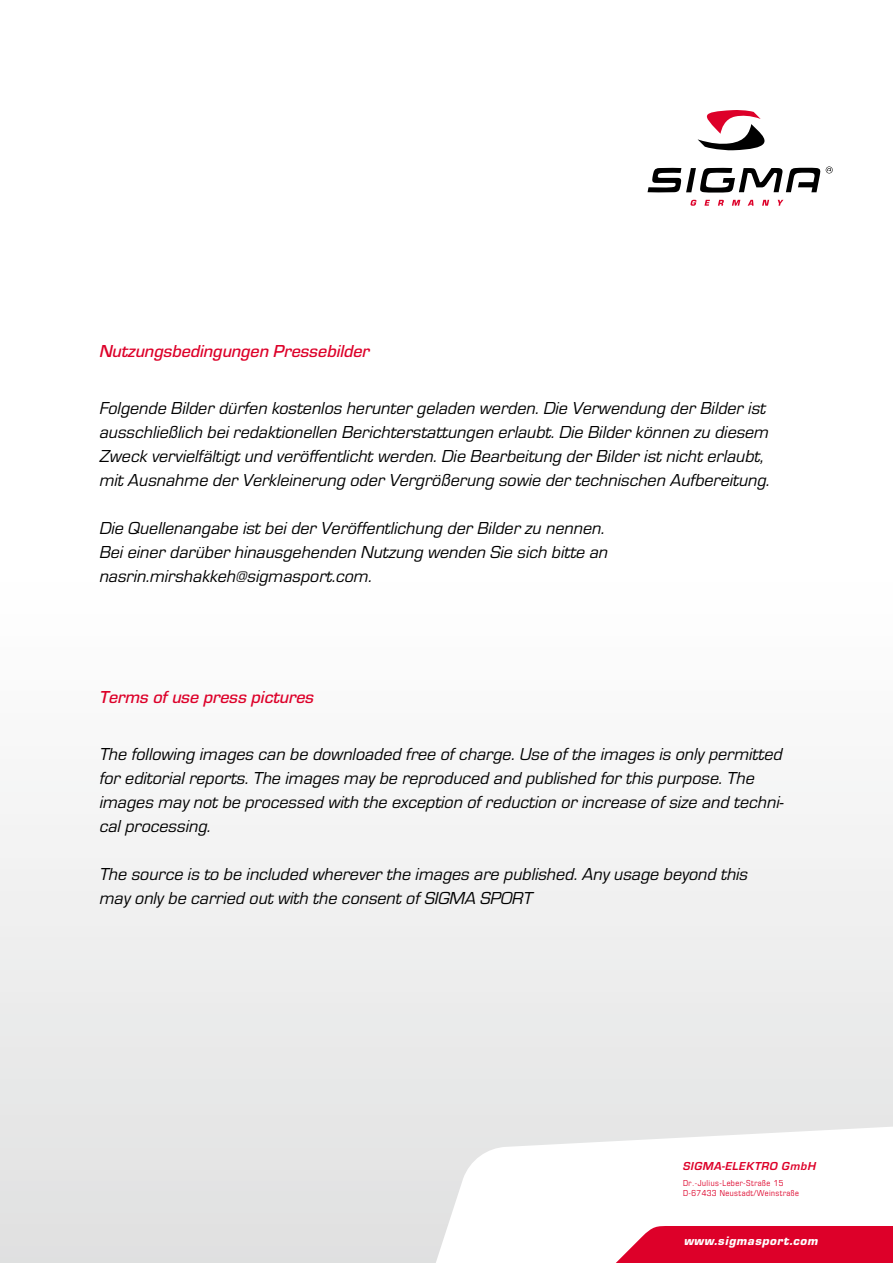
<style>
.page{position:relative;width:893px;height:1263px;background:#fff}
.page>*{position:absolute;margin:0;border:0;box-sizing:border-box;transform-origin:0 0}
.t1{font:italic 18px/24px "Eurostile OT";color:#000}
.t2{font:italic 500 18px "Eurostile OT";color:#dd0029}
.t3{font:italic 900 12.75px "Eurostile OT";letter-spacing:.05em;color:#fff}
.t4{font:italic 700 12px "Eurostile OT";letter-spacing:.05em;color:#dd0029}
.t5{font:9px/10.8px "Eurostile OT Cond";letter-spacing:.05em;color:#dd0029}
</style>
<div class="page">
<div style="left:0;top:578px;width:893px;height:685px;background:linear-gradient(to bottom,#fff,#e0e0e0)"></div>
<svg style="left:419px;top:1104px;width:474px;height:159px"></svg>
<svg style="left:578px;top:1225px;width:315px;height:38px"></svg>
<svg style="left:698px;top:110px;width:67px;height:40px"></svg>
<svg style="left:690px;top:200px;width:7px;height:6px"></svg>
<svg style="left:704px;top:200px;width:6px;height:6px"></svg>
<svg style="left:718px;top:200px;width:6px;height:6px"></svg>
<svg style="left:732px;top:200px;width:8px;height:6px"></svg>
<svg style="left:748px;top:200px;width:6px;height:6px"></svg>
<svg style="left:762px;top:200px;width:7px;height:6px"></svg>
<svg style="left:778px;top:200px;width:5px;height:6px"></svg>
<svg style="left:647px;top:166px;width:186px;height:27px"></svg>
<p class="t2" style="left:100px;top:341px;width:272px">Nutzungsbedingungen Pressebilder</p>
<p class="t1" style="left:100px;top:397px;width:672px">Folgende Bilder dürfen kostenlos herunter geladen werden. Die Verwendung der Bilder ist ausschließlich bei redaktionellen Berichterstattungen erlaubt. Die Bilder können zu diesem Zweck vervielfältigt und veröffentlicht werden. Die Bearbeitung der Bilder ist nicht erlaubt, mit Ausnahme der Verkleinerung oder Vergrößerung sowie der technischen Aufbereitung.</p>
<p class="t1" style="left:100px;top:517px;width:510px">Die Quellenangabe ist bei der Veröffentlichung der Bilder zu nennen.<br>Bei einer darüber hinausgehenden Nutzung wenden Sie sich bitte an nasrin.mirshakkeh@sigmasport.com.</p>
<p class="t2" style="left:100px;top:687px;width:216px">Terms of use press pictures</p>
<p class="t1" style="left:100px;top:742px;width:685px">The following images can be downloaded free of charge. Use of the images is only permitted for editorial reports. The images may be reproduced and published for this purpose. The images may not be processed with the exception of reduction or increase of size and techni&shy;cal processing.</p>
<p class="t1" style="left:100px;top:862px;width:650px">The source is to be included wherever the images are published. Any usage beyond this may only be carried out with the consent of SIGMA SPORT</p>
<p class="t4" style="left:683px;top:1160px;width:134px">SIGMA-ELEKTRO GmbH</p>
<p class="t5" style="left:683px;top:1177px;width:118px">Dr.-Julius-Leber-Straße 15<br>D-67433 Neustadt/Weinstraße</p>
<p class="t3" style="left:684px;top:1234px;width:135px">www.sigmasport.com</p>
</div>
